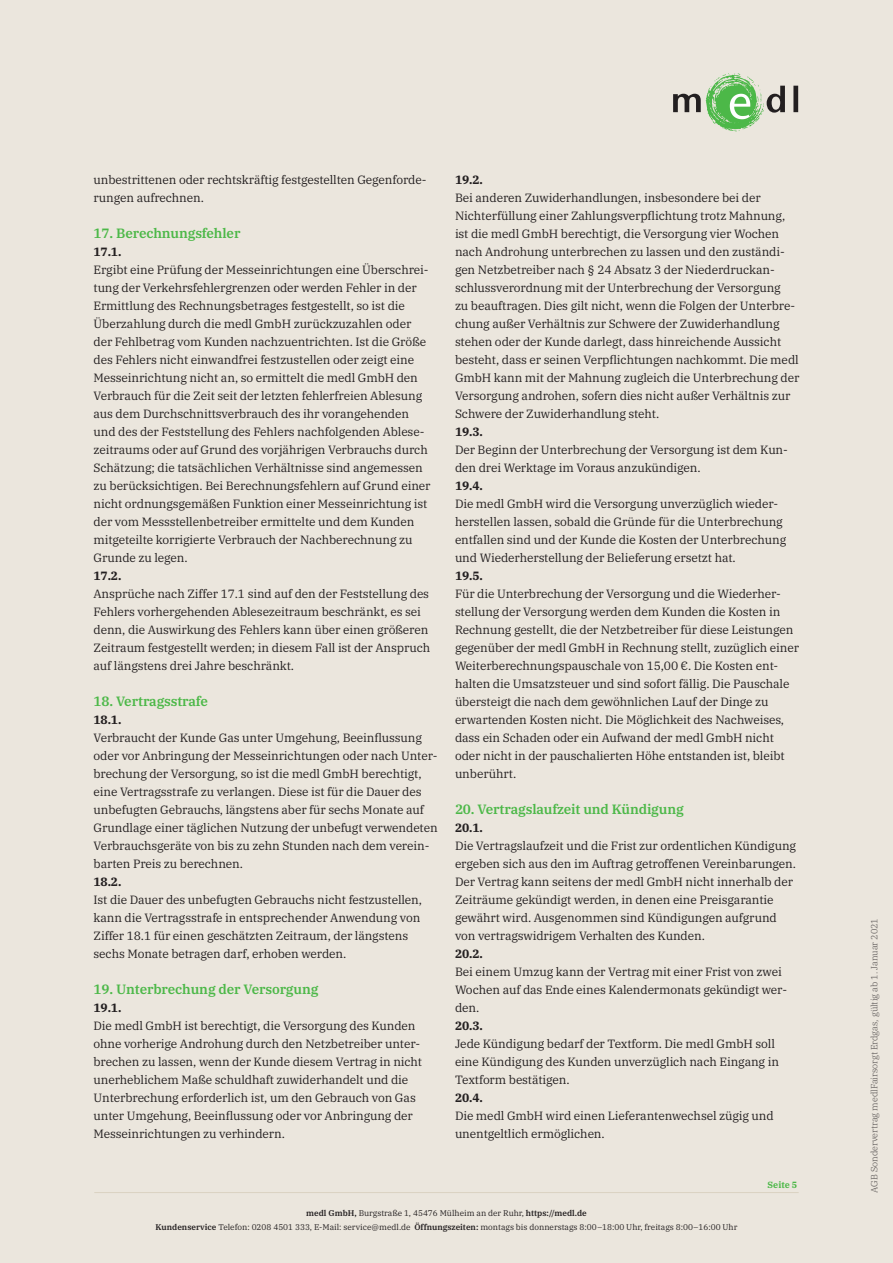
<style>
.page{position:relative;width:893px;height:1263px;background:#ebe6dd}
.page>*{position:absolute;margin:0;border:0;box-sizing:border-box;transform-origin:0 0}
.t1{font:600 13.5px "IBM Plex Serif";letter-spacing:-.01em;color:#4cb848}
.t2{font:12px/18px "IBM Plex Serif";letter-spacing:-.01em;color:#231f20}
.t3{font:700 12px "IBM Plex Serif";letter-spacing:-.01em;color:#231f20}
.t4{font:300 9px "IBM Plex Serif";color:#4c4848}
.t5{font:700 9px "IBM Plex Serif";color:#4cb848}
.t6{font:8.25px/13.5px "IBM Plex Serif";color:#231f20;text-align:center}
.s1{font-weight:600}
</style>
<div class="page">
<hr style="left:94px;top:1192px;width:705px;height:1px;background:#dad2c2">
<svg style="left:673px;top:73px;width:125px;height:58px"></svg>
<p class="t2" style="left:94px;top:169px;width:334px">unbestrittenen oder rechtskräftig festgestellten Gegenforde&shy;rungen aufrechnen.</p>
<p class="t1" style="left:94px;top:222px;width:148px">17. Berechnungsfehler</p>
<p class="t3" style="left:94px;top:242px;width:29px">17.1.</p>
<p class="t2" style="left:94px;top:259px;width:338px">Ergibt eine Prüfung der Messeinrichtungen eine Überschrei&shy;tung der Verkehrsfehlergrenzen oder werden Fehler in der Ermittlung des Rechnungsbetrages festgestellt, so ist die Überzahlung durch die medl GmbH zurückzuzahlen oder der Fehlbetrag vom Kunden nachzuentrichten. Ist die Größe des Fehlers nicht einwandfrei festzustellen oder zeigt eine Messeinrichtung nicht an, so ermittelt die medl GmbH den Verbrauch für die Zeit seit der letzten fehlerfreien Ablesung aus dem Durchschnittsverbrauch des ihr vorangehenden und des der Feststellung des Fehlers nachfolgenden Ablese&shy;zeitraums oder auf Grund des vorjährigen Verbrauchs durch Schätzung; die tatsächlichen Verhältnisse sind angemessen zu berücksichtigen. Bei Berechnungsfehlern auf Grund einer nicht ordnungsgemäßen Funktion einer Messeinrichtung ist der vom Messstellenbetreiber ermittelte und dem Kunden mitgeteilte korrigierte Verbrauch der Nachberechnung zu Grunde zu legen.</p>
<p class="t3" style="left:94px;top:566px;width:29px">17.2.</p>
<p class="t2" style="left:94px;top:583px;width:338px">Ansprüche nach Ziffer 17.1 sind auf den der Feststellung des Fehlers vorhergehenden Ablesezeitraum beschränkt, es sei denn, die Auswirkung des Fehlers kann über einen größeren Zeitraum festgestellt werden; in diesem Fall ist der Anspruch auf längstens drei Jahre beschränkt.</p>
<p class="t1" style="left:94px;top:690px;width:116px">18. Vertragsstrafe</p>
<p class="t3" style="left:94px;top:710px;width:29px">18.1.</p>
<p class="t2" style="left:94px;top:727px;width:346px">Verbraucht der Kunde Gas unter Umgehung, Beeinflussung oder vor Anbringung der Messeinrichtungen oder nach Unter&shy;brechung der Versorgung, so ist die medl GmbH berechtigt, eine Vertragsstrafe zu verlangen. Diese ist für die Dauer des unbefugten Gebrauchs, längstens aber für sechs Monate auf Grundlage einer täglichen Nutzung der unbefugt verwendeten Verbrauchsgeräte von bis zu zehn Stunden nach dem verein&shy;barten Preis zu berechnen.</p>
<p class="t3" style="left:94px;top:872px;width:29px">18.2.</p>
<p class="t2" style="left:94px;top:889px;width:330px">Ist die Dauer des unbefugten Gebrauchs nicht festzustellen, kann die Vertragsstrafe in entsprechender Anwendung von Ziffer 18.1 für einen geschätzten Zeitraum, der längstens sechs Monate betragen darf, erhoben werden.</p>
<p class="t1" style="left:94px;top:978px;width:226px">19. Unterbrechung der Versorgung</p>
<p class="t3" style="left:94px;top:998px;width:29px">19.1.</p>
<p class="t2" style="left:94px;top:1015px;width:330px">Die medl GmbH ist berechtigt, die Versorgung des Kunden ohne vorherige Androhung durch den Netzbetreiber unter&shy;brechen zu lassen, wenn der Kunde diesem Vertrag in nicht unerheblichem Maße schuldhaft zuwiderhandelt und die Unterbrechung erforderlich ist, um den Gebrauch von Gas unter Umgehung, Beeinflussung oder vor Anbringung der Messeinrichtungen zu verhindern.</p>
<p class="t3" style="left:455px;top:170px;width:29px">19.2.</p>
<p class="t2" style="left:455px;top:187px;width:346px">Bei anderen Zuwiderhandlungen, insbesondere bei der Nichterfüllung einer Zahlungsverpflichtung trotz Mahnung, ist die medl GmbH berechtigt, die Versorgung vier Wochen nach Androhung unterbrechen zu lassen und den zuständi&shy;gen Netzbetreiber nach § 24 Absatz 3 der Niederdruckan&shy;schlussverordnung mit der Unterbrechung der Versorgung<br>zu beauftragen. Dies gilt nicht, wenn die Folgen der Unterbre&shy;chung außer Verhältnis zur Schwere der Zuwiderhandlung stehen oder der Kunde darlegt, dass hinreichende Aussicht besteht, dass er seinen Verpflichtungen nachkommt. Die medl GmbH kann mit der Mahnung zugleich die Unterbrechung der Versorgung androhen, sofern dies nicht außer Verhältnis zur Schwere der Zuwiderhandlung steht.</p>
<p class="t3" style="left:455px;top:422px;width:29px">19.3.</p>
<p class="t2" style="left:455px;top:439px;width:334px">Der Beginn der Unterbrechung der Versorgung ist dem Kun&shy;den drei Werktage im Voraus anzukündigen.</p>
<p class="t3" style="left:455px;top:476px;width:29px">19.4.</p>
<p class="t2" style="left:455px;top:493px;width:333px">Die medl GmbH wird die Versorgung unverzüglich wieder&shy;herstellen lassen, sobald die Gründe für die Unterbrechung entfallen sind und der Kunde die Kosten der Unterbrechung und Wiederherstellung der Belieferung ersetzt hat.</p>
<p class="t3" style="left:455px;top:566px;width:29px">19.5.</p>
<p class="t2" style="left:455px;top:583px;width:346px">Für die Unterbrechung der Versorgung und die Wiederher&shy;stellung der Versorgung werden dem Kunden die Kosten in Rechnung gestellt, die der Netzbetreiber für diese Leistungen gegenüber der medl GmbH in Rechnung stellt, zuzüglich einer Weiterberechnungspauschale von 15,00 €. Die Kosten ent&shy;halten die Umsatzsteuer und sind sofort fällig. Die Pauschale übersteigt die nach dem gewöhnlichen Lauf der Dinge zu erwartenden Kosten nicht. Die Möglichkeit des Nachweises, dass ein Schaden oder ein Aufwand der medl GmbH nicht oder nicht in der pauschalierten Höhe entstanden ist, bleibt unberührt.</p>
<p class="t1" style="left:455px;top:798px;width:230px">20. Vertragslaufzeit und Kündigung</p>
<p class="t3" style="left:455px;top:818px;width:29px">20.1.</p>
<p class="t2" style="left:455px;top:835px;width:343px">Die Vertragslaufzeit und die Frist zur ordentlichen Kündigung ergeben sich aus den im Auftrag getroffenen Vereinbarungen.<br>Der Vertrag kann seitens der medl GmbH nicht innerhalb der Zeiträume gekündigt werden, in denen eine Preisgarantie gewährt wird. Ausgenommen sind Kündigungen aufgrund von vertragswidrigem Verhalten des Kunden.</p>
<p class="t3" style="left:455px;top:944px;width:29px">20.2.</p>
<p class="t2" style="left:455px;top:961px;width:334px">Bei einem Umzug kann der Vertrag mit einer Frist von zwei<br>Wochen auf das Ende eines Kalendermonats gekündigt wer&shy;den.</p>
<p class="t3" style="left:455px;top:1016px;width:29px">20.3.</p>
<p class="t2" style="left:455px;top:1033px;width:326px">Jede Kündigung bedarf der Textform. Die medl GmbH soll eine Kündigung des Kunden unverzüglich nach Eingang in<br>Textform bestätigen.</p>
<p class="t3" style="left:455px;top:1088px;width:29px">20.4.</p>
<p class="t2" style="left:455px;top:1105px;width:320px">Die medl GmbH wird einen Lieferantenwechsel zügig und unentgeltlich ermöglichen.</p>
<p class="t5" style="left:768px;top:1178px;width:31px">Seite 5</p>
<p class="t6" style="left:156px;top:1206px;width:583px"><span class="s1">medl GmbH,</span> Burgstraße 1, 45476 Mülheim an der Ruhr, <span class="s1">https://medl.de<br>Kundenservice</span> Telefon: 0208 4501 333, E-Mail: service@medl.de <span class="s1">Öffnungszeiten:</span> montags bis donnerstags 8:00–18:00 Uhr, freitags 8:00–16:00 Uhr</p>
<p class="t4" style="left:867px;top:1193px;width:276px;rotate:-90deg">AGB Sondervertrag medlFairsorgt Erdgas, gültig ab 1. Januar 2021</p>
</div>
